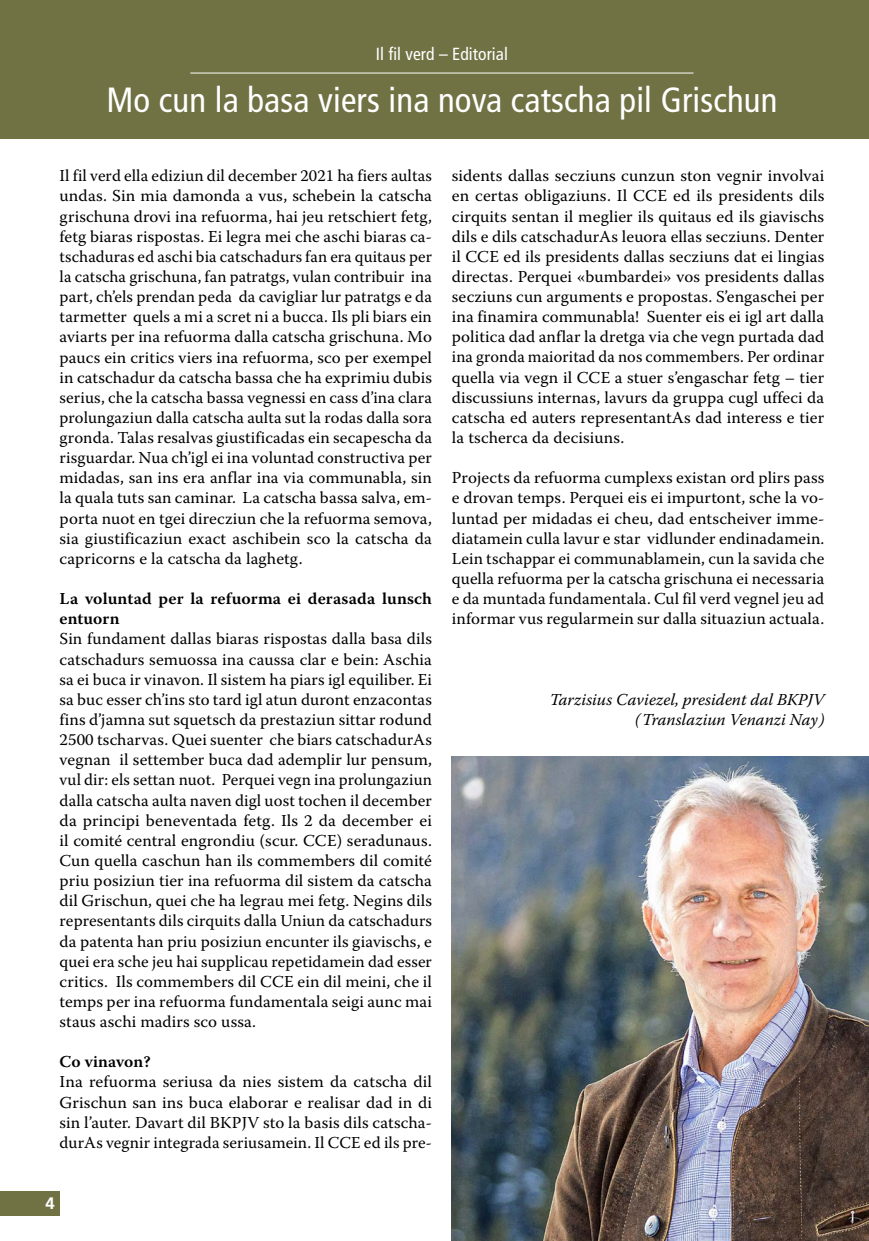
<style>
.page{position:relative;width:869px;height:1241px;background:#fff}
.page>*{position:absolute;margin:0;border:0;box-sizing:border-box;transform-origin:0 0}
.t1{font:condensed 35px "Frutiger LT";letter-spacing:.005em;color:#fff}
.t2{font:condensed 17.5px "Frutiger LT";letter-spacing:.005em;color:#fff}
.t3{font:16.62px/20.1px "Warnock Pro";letter-spacing:.005em;color:#000;text-align:justify}
.t4{font:italic 16.62px/20.1px "Warnock Pro";color:#000;text-align:right}
.t5{font:600 16.62px/20.1px "Warnock Pro";letter-spacing:.005em;color:#000}
.t6{font:700 16.62px "Frutiger LT";color:#fff}
</style>
<div class="page">
<div style="left:0;top:1191px;width:60px;height:24px;background:#707244"></div>
<div style="left:0;top:0;width:868px;height:138px;background:#707244"></div>
<hr style="left:190px;top:73px;width:503px;height:1px;background:#fff">
<img style="left:451px;top:756px;width:417px;height:484px">
<p class="t2" style="left:375px;top:44px;width:134px">Il fil verd – Editorial</p>
<h1 class="t1" style="left:106px;top:79px;width:672px">Mo cun la basa viers ina nova catscha pil Grischun</h1>
<p class="t3" style="left:60px;top:165px;width:374px">Il fil verd ella ediziun dil december 2021 ha fiers aultas undas. Sin mia damonda a vus, schebein la catscha grischuna drovi ina refuorma, hai jeu retschiert fetg, fetg biaras rispostas. Ei legra mei che aschi biaras ca&shy;tschaduras ed aschi bia catschadurs fan era quitaus per la catscha grischuna, fan patratgs, vulan contribuir ina part, ch’els prendan peda da cavigliar lur patratgs e da tarmetter quels a mi a scret ni a bucca. Ils pli biars ein aviarts per ina refuorma dalla catscha grischuna. Mo paucs ein critics viers ina refuorma, sco per exempel in catschadur da catscha bassa che ha exprimiu dubis serius, che la catscha bassa vegnessi en cass d’ina clara prolungaziun dalla catscha aulta sut la rodas dalla sora gronda. Talas resalvas giustificadas ein secapescha da risguardar. Nua ch’igl ei ina voluntad constructiva per midadas, san ins era anflar ina via communabla, sin la quala tuts san caminar. La catscha bassa salva, em&shy;porta nuot en tgei direcziun che la refuorma semova, sia giustificaziun exact aschibein sco la catscha da capricorns e la catscha da laghetg.</p>
<p class="t5" style="left:60px;top:588px;width:374px">La voluntad per la refuorma ei derasada lunsch entuorn</p>
<p class="t3" style="left:60px;top:628px;width:374px">Sin fundament dallas biaras rispostas dalla basa dils catschadurs semuossa ina caussa clar e bein: Aschia sa ei buca ir vinavon. Il sistem ha piars igl equiliber. Ei sa buc esser ch’ins sto tard igl atun duront enzacontas fins d’jamna sut squetsch da prestaziun sittar rodund 2500 tscharvas. Quei suenter che biars catschadurAs vegnan il settember buca dad ademplir lur pensum, vul dir: els settan nuot. Perquei vegn ina prolungaziun dalla catscha aulta naven digl uost tochen il december da principi beneventada fetg. Ils 2 da december ei il comité central engrondiu (scur. CCE) seradunaus.<br>Cun quella caschun han ils commembers dil comité priu posiziun tier ina refuorma dil sistem da catscha dil Grischun, quei che ha legrau mei fetg. Negins dils representants dils cirquits dalla Uniun da catschadurs da patenta han priu posiziun encunter ils giavischs, e quei era sche jeu hai supplicau repetidamein dad esser critics. Ils commembers dil CCE ein dil meini, che il temps per ina refuorma fundamentala seigi aunc mai staus aschi madirs sco ussa.</p>
<p class="t5" style="left:60px;top:1051px;width:93px">Co vinavon?</p>
<p class="t3" style="left:60px;top:1071px;width:374px">Ina refuorma seriusa da nies sistem da catscha dil Grischun san ins buca elaborar e realisar dad in di sin l’auter. Davart dil BKPJV sto la basis dils catscha&shy;durAs vegnir integrada seriusamein. Il CCE ed ils pre-</p>
<p class="t6" style="left:45px;top:1193px;width:11px">4</p>
<p class="t3" style="left:451px;top:165px;width:374px">sidents dallas secziuns cunzun ston vegnir involvai en certas obligaziuns. Il CCE ed ils presidents dils cirquits sentan il meglier ils quitaus ed ils giavischs dils e dils catschadurAs leuora ellas secziuns. Denter il CCE ed ils presidents dallas secziuns dat ei lingias directas. Perquei «bumbardei» vos presidents dallas secziuns cun arguments e propostas. S’engaschei per ina finamira communabla! Suenter eis ei igl art dalla politica dad anflar la dretga via che vegn purtada dad ina gronda maioritad da nos commembers. Per ordinar quella via vegn il CCE a stuer s’engaschar fetg – tier discussiuns internas, lavurs da gruppa cugl uffeci da catscha ed auters representantAs dad interess e tier la tscherca da decisiuns.</p>
<p class="t3" style="left:451px;top:467px;width:374px">Projects da refuorma cumplexs existan ord plirs pass e drovan temps. Perquei eis ei impurtont, sche la vo&shy;luntad per midadas ei cheu, dad entscheiver imme&shy;diatamein culla lavur e star vidlunder endinadamein.<br>Lein tschappar ei communablamein, cun la savida che quella refuorma per la catscha grischuna ei necessaria e da muntada fundamentala. Cul fil verd vegnel jeu ad informar vus regularmein sur dalla situaziun actuala.</p>
<p class="t4" style="left:549px;top:689px;width:276px">Tarzisius Caviezel, president dal BKPJV (Translaziun Venanzi Nay)</p>
</div>
